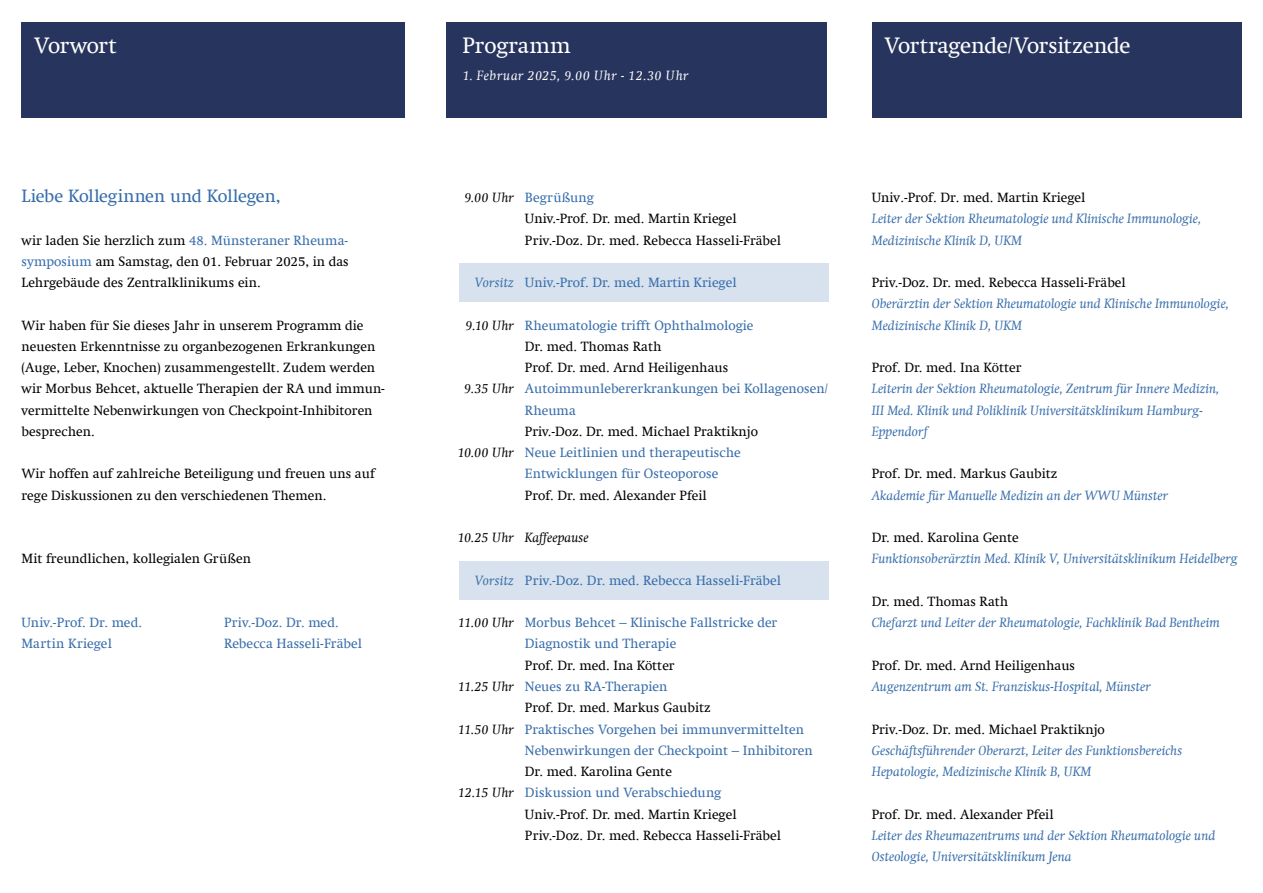
<style>
.page{position:relative;width:1263px;height:893px;background:#fff}
.page>*{position:absolute;margin:0;border:0;box-sizing:border-box;transform-origin:0 0}
.t1{font:22.5px "Swift Com";letter-spacing:-.015em;color:#fff}
.t2{font:22.5px "Swift Com";letter-spacing:.01em;color:#fff}
.Typo_Auszeichnungstext{font:18px "Swift Com";letter-spacing:-.01em;color:#376dab}
.Typo_Fließtext{font:13.5px/21.3px "Swift Com";color:#000}
.Typo_Fließtext-2{font:italic 13.5px/21.3px "Swift Com";color:#376dab}
.Typo_Fließtext-3{font:13.5px/21.3px "Swift Com";color:#376dab}
.Typo_Uhrzeit{font:italic 13.5px "Swift Com";color:#000}
.Typo_Auszeichnungstext-2{font:13.5px "Swift Com";color:#000}
.t3{font:italic 13.5px "Swift Com";letter-spacing:.03em;color:#fff}
.Typo_Uhrzeit-2{font:italic 13.5px "Swift Com";letter-spacing:.015em;color:#376dab}
.Typo_Fließtext-4{font:13.5px "Swift Com";letter-spacing:.02em;color:#376dab}
.s1{color:#376dab}
</style>
<div class="page">
<div style="left:459px;top:264px;width:369px;height:38px;background:#d7e2ee"></div>
<div style="left:460px;top:562px;width:369px;height:38px;background:#d7e2ee"></div>
<div style="left:872px;top:22px;width:370px;height:96px;background:#27345d"></div>
<div style="left:22px;top:22px;width:383px;height:96px;background:#27345d"></div>
<div style="left:446px;top:22px;width:381px;height:96px;background:#27345d"></div>
<p class="t1" style="left:34px;top:32px;width:84px">Vorwort</p>
<p class="t1" style="left:884px;top:32px;width:247px">Vortragende/Vorsitzende</p>
<p class="t2" style="left:462px;top:32px;width:110px">Programm</p>
<p class="t3" style="left:462px;top:67px;width:228px">1. Februar 2025, 9.00 Uhr - 12.30 Uhr</p>
<p class="Typo_Auszeichnungstext" style="left:22px;top:185px;width:260px">Liebe Kolleginnen und Kollegen,</p>
<p class="Typo_Fließtext" style="left:22px;top:229px;width:328px">wir laden Sie herzlich zum <span class="s1">48. Münsteraner Rheuma-</span></p>
<p class="Typo_Fließtext" style="left:22px;top:251px;width:329px"><span class="s1">symposium</span> am Samstag, den 01. Februar 2025, in das<br>Lehrgebäude des Zentralklinikums ein.</p>
<p class="Typo_Fließtext" style="left:22px;top:314px;width:365px">Wir haben für Sie dieses Jahr in unserem Programm die neuesten Erkenntnisse zu organbezogenen Erkrankungen (Auge, Leber, Knochen) zusammengestellt. Zudem werden wir Morbus Behcet, aktuelle Therapien der RA und immun&shy;vermittelte Nebenwirkungen von Checkpoint-Inhibitoren besprechen.</p>
<p class="Typo_Fließtext" style="left:22px;top:463px;width:355px">Wir hoffen auf zahlreiche Beteiligung und freuen uns auf</p>
<p class="Typo_Fließtext" style="left:22px;top:484px;width:306px">rege Diskussionen zu den verschiedenen Themen.</p>
<p class="Typo_Auszeichnungstext-2" style="left:22px;top:551px;width:231px">Mit freundlichen, kollegialen Grüßen</p>
<p class="Typo_Fließtext-3" style="left:22px;top:612px;width:122px">Univ.-Prof. Dr. med.</p>
<p class="Typo_Fließtext-3" style="left:224px;top:612px;width:116px">Priv.-Doz. Dr. med.</p>
<p class="Typo_Fließtext-4" style="left:22px;top:636px;width:92px">Martin Kriegel</p>
<p class="Typo_Fließtext-3" style="left:224px;top:633px;width:139px">Rebecca Hasseli-Fräbel</p>
<p class="Typo_Uhrzeit" style="left:464px;top:189px;width:51px">9.00 Uhr</p>
<p class="Typo_Uhrzeit-2" style="left:475px;top:275px;width:40px">Vorsitz</p>
<p class="Typo_Uhrzeit" style="left:466px;top:317px;width:50px">9.10 Uhr</p>
<p class="Typo_Uhrzeit" style="left:464px;top:381px;width:51px">9.35 Uhr</p>
<p class="Typo_Uhrzeit" style="left:457px;top:445px;width:58px">10.00 Uhr</p>
<p class="Typo_Uhrzeit" style="left:458px;top:530px;width:58px">10.25 Uhr</p>
<p class="Typo_Uhrzeit-2" style="left:475px;top:572px;width:40px">Vorsitz</p>
<p class="Typo_Uhrzeit" style="left:458px;top:615px;width:57px">11.00 Uhr</p>
<p class="Typo_Uhrzeit" style="left:458px;top:678px;width:57px">11.25 Uhr</p>
<p class="Typo_Uhrzeit" style="left:458px;top:721px;width:58px">11.50 Uhr</p>
<p class="Typo_Uhrzeit" style="left:458px;top:785px;width:58px">12.15 Uhr</p>
<p class="Typo_Fließtext-3" style="left:525px;top:187px;width:71px">Begrüßung</p>
<p class="Typo_Fließtext" style="left:525px;top:208px;width:213px">Univ.-Prof. Dr. med. Martin Kriegel</p>
<p class="Typo_Fließtext" style="left:525px;top:229px;width:258px">Priv.-Doz. Dr. med. Rebecca Hasseli-Fräbel</p>
<p class="Typo_Fließtext-3" style="left:525px;top:272px;width:213px">Univ.-Prof. Dr. med. Martin Kriegel</p>
<p class="Typo_Fließtext-3" style="left:525px;top:314px;width:230px">Rheumatologie trifft Ophthalmologie</p>
<p class="Typo_Fließtext" style="left:525px;top:336px;width:138px">Dr. med. Thomas Rath</p>
<p class="Typo_Fließtext" style="left:525px;top:357px;width:205px">Prof. Dr. med. Arnd Heiligenhaus</p>
<p class="Typo_Fließtext-3" style="left:525px;top:378px;width:304px">Autoimmunlebererkrankungen bei Kollagenosen/<br>Rheuma</p>
<p class="Typo_Fließtext" style="left:525px;top:421px;width:235px">Priv.-Doz. Dr. med. Michael Praktiknjo</p>
<p class="Typo_Fließtext-3" style="left:525px;top:442px;width:217px">Neue Leitlinien und therapeutische<br>Entwicklungen für Osteoporose</p>
<p class="Typo_Fließtext" style="left:525px;top:484px;width:183px">Prof. Dr. med. Alexander Pfeil</p>
<p class="Typo_Uhrzeit" style="left:525px;top:530px;width:65px">Kaffeepause</p>
<p class="Typo_Fließtext-3" style="left:525px;top:569px;width:258px">Priv.-Doz. Dr. med. Rebecca Hasseli-Fräbel</p>
<p class="Typo_Fließtext-3" style="left:525px;top:612px;width:254px">Morbus Behcet – Klinische Fallstricke der<br>Diagnostik und Therapie</p>
<p class="Typo_Fließtext" style="left:525px;top:654px;width:151px">Prof. Dr. med. Ina Kötter</p>
<p class="Typo_Fließtext-3" style="left:525px;top:676px;width:144px">Neues zu RA-Therapien</p>
<p class="Typo_Fließtext" style="left:525px;top:697px;width:187px">Prof. Dr. med. Markus Gaubitz</p>
<p class="Typo_Fließtext-3" style="left:525px;top:718px;width:289px">Praktisches Vorgehen bei immunvermittelten<br>Nebenwirkungen der Checkpoint – Inhibitoren</p>
<p class="Typo_Fließtext" style="left:525px;top:761px;width:148px">Dr. med. Karolina Gente</p>
<p class="Typo_Fließtext-3" style="left:525px;top:782px;width:198px">Diskussion und Verabschiedung</p>
<p class="Typo_Fließtext" style="left:525px;top:803px;width:213px">Univ.-Prof. Dr. med. Martin Kriegel</p>
<p class="Typo_Fließtext" style="left:525px;top:825px;width:258px">Priv.-Doz. Dr. med. Rebecca Hasseli-Fräbel</p>
<p class="Typo_Fließtext" style="left:872px;top:187px;width:215px">Univ.-Prof. Dr. med. Martin Kriegel</p>
<p class="Typo_Fließtext-2" style="left:872px;top:208px;width:331px">Leiter der Sektion Rheumatologie und Klinische Immunologie,</p>
<p class="Typo_Fließtext-2" style="left:872px;top:229px;width:152px">Medizinische Klinik D, UKM</p>
<p class="Typo_Fließtext" style="left:872px;top:272px;width:255px">Priv.-Doz. Dr. med. Rebecca Hasseli-Fräbel</p>
<p class="Typo_Fließtext-2" style="left:872px;top:293px;width:359px">Oberärztin der Sektion Rheumatologie und Klinische Immunologie,<br>Medizinische Klinik D, UKM</p>
<p class="Typo_Fließtext" style="left:872px;top:357px;width:151px">Prof. Dr. med. Ina Kötter</p>
<p class="Typo_Fließtext-2" style="left:872px;top:378px;width:349px">Leiterin der Sektion Rheumatologie, Zentrum für Innere Medizin,<br>III Med. Klinik und Poliklinik Universitätsklinikum Hamburg-<br>Eppendorf</p>
<p class="Typo_Fließtext" style="left:872px;top:463px;width:187px">Prof. Dr. med. Markus Gaubitz</p>
<p class="Typo_Fließtext-2" style="left:872px;top:484px;width:298px">Akademie für Manuelle Medizin an der WWU Münster</p>
<p class="Typo_Fließtext" style="left:872px;top:527px;width:148px">Dr. med. Karolina Gente</p>
<p class="Typo_Fließtext-2" style="left:872px;top:548px;width:367px">Funktionsoberärztin Med. Klinik V, Universitätsklinikum Heidelberg</p>
<p class="Typo_Fließtext" style="left:872px;top:591px;width:138px">Dr. med. Thomas Rath</p>
<p class="Typo_Fließtext-2" style="left:872px;top:612px;width:350px">Chefarzt und Leiter der Rheumatologie, Fachklinik Bad Bentheim</p>
<p class="Typo_Fließtext" style="left:872px;top:654px;width:205px">Prof. Dr. med. Arnd Heiligenhaus</p>
<p class="Typo_Fließtext-2" style="left:872px;top:676px;width:281px">Augenzentrum am St. Franziskus-Hospital, Münster</p>
<p class="Typo_Fließtext" style="left:872px;top:718px;width:235px">Priv.-Doz. Dr. med. Michael Praktiknjo</p>
<p class="Typo_Fließtext-2" style="left:872px;top:739px;width:312px">Geschäftsführender Oberarzt, Leiter des Funktionsbereichs<br>Hepatologie, Medizinische Klinik B, UKM</p>
<p class="Typo_Fließtext" style="left:872px;top:803px;width:183px">Prof. Dr. med. Alexander Pfeil</p>
<p class="Typo_Fließtext-2" style="left:872px;top:825px;width:345px">Leiter des Rheumazentrums und der Sektion Rheumatologie und<br>Osteologie, Universitätsklinikum Jena</p>
</div>
